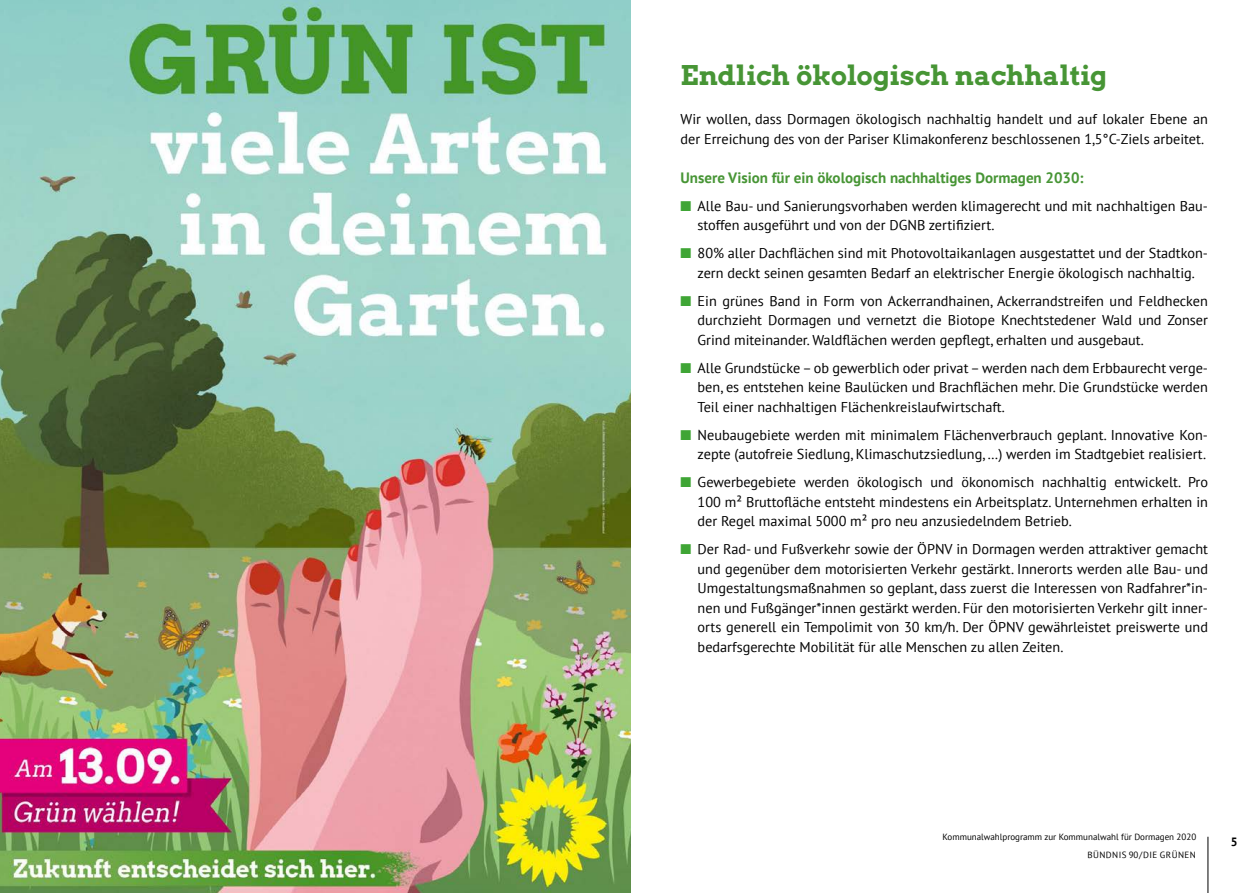
<style>
.page{position:relative;width:1259px;height:893px;background:#fff}
.page>*{position:absolute;margin:0;border:0;box-sizing:border-box;transform-origin:0 0}
.Headline_1{font:27px "Arvo Gruen";color:#479535}
.Headline_3{font:700 15px "PT Sans";color:#479535}
.Grundtext_9_5_13{font:14.25px/19.5px "PT Sans";color:#000;text-align:justify}
.t1{font:700 12px "PT Sans";color:#000}
.t2{font:9px/17.7px "PT Sans";color:#000;text-align:right}
.s1{color:#3fa535}
</style>
<div class="page">
<hr style="left:1207px;top:837px;width:1px;height:56px;background:#000">
<img style="left:0;top:0;width:630px;height:893px">
<p class="Headline_1" style="left:680px;top:57px;width:428px">Endlich ökologisch nachhaltig</p>
<p class="Grundtext_9_5_13" style="left:680px;top:109px;width:529px">Wir wollen, dass Dormagen ökologisch nachhaltig handelt und auf lokaler Ebene an der Erreichung des von der Pariser Klimakonferenz beschlossenen 1,5°C-Ziels arbeitet.</p>
<p class="Headline_3" style="left:680px;top:167px;width:405px">Unsere Vision für ein ökologisch nachhaltiges Dormagen 2030:</p>
<p class="Grundtext_9_5_13" style="left:697px;top:195px;width:512px;text-indent:-17px"><span class="s1">■</span> Alle Bau- und Sanierungsvorhaben werden klimagerecht und mit nachhaltigen Bau&shy;stoffen ausgeführt und von der DGNB zertifiziert.</p>
<p class="Grundtext_9_5_13" style="left:680px;top:243px;width:529px;text-align:center"><span class="s1">■</span> 80% aller Dachflächen sind mit Photovoltaikanlagen ausgestattet und der Stadtkon&shy;zern deckt seinen gesamten Bedarf an elektrischer Energie ökologisch nachhaltig.</p>
<p class="Grundtext_9_5_13" style="left:697px;top:290px;width:512px;text-indent:-17px"><span class="s1">■</span> Ein grünes Band in Form von Ackerrandhainen, Ackerrandstreifen und Feldhecken durchzieht Dormagen und vernetzt die Biotope Knechtstedener Wald und Zonser Grind miteinander. Waldflächen werden gepflegt, erhalten und ausgebaut.</p>
<p class="Grundtext_9_5_13" style="left:697px;top:357px;width:512px;text-indent:-17px"><span class="s1">■</span> Alle Grundstücke – ob gewerblich oder privat – werden nach dem Erbbaurecht verge&shy;ben, es entstehen keine Baulücken und Brachflächen mehr. Die Grundstücke werden Teil einer nachhaltigen Flächenkreislaufwirtschaft.</p>
<p class="Grundtext_9_5_13" style="left:680px;top:424px;width:529px;text-align:right"><span class="s1">■</span> Neubaugebiete werden mit minimalem Flächenverbrauch geplant. Innovative Kon&shy;zepte (autofreie Siedlung, Klimaschutzsiedlung, …) werden im Stadtgebiet realisiert.</p>
<p class="Grundtext_9_5_13" style="left:697px;top:472px;width:512px;text-indent:-17px"><span class="s1">■</span> Gewerbegebiete werden ökologisch und ökonomisch nachhaltig entwickelt. Pro 100 m² Bruttofläche entsteht mindestens ein Arbeitsplatz. Unternehmen erhalten in der Regel maximal 5000 m² pro neu anzusiedelndem Betrieb.</p>
<p class="Grundtext_9_5_13" style="left:697px;top:539px;width:512px;text-indent:-17px"><span class="s1">■</span> Der Rad- und Fußverkehr sowie der ÖPNV in Dormagen werden attraktiver gemacht und gegenüber dem motorisierten Verkehr gestärkt. Innerorts werden alle Bau- und Umgestaltungsmaßnahmen so geplant, dass zuerst die Interessen von Radfahrer*in&shy;nen und Fußgänger*innen gestärkt werden. Für den motorisierten Verkehr gilt inner&shy;orts generell ein Tempolimit von 30 km/h. Der ÖPNV gewährleistet preiswerte und bedarfsgerechte Mobilität für alle Menschen zu allen Zeiten.</p>
<p class="t2" style="left:942px;top:828px;width:255px">Kommunalwahlprogramm zur Kommunalwahl für Dormagen 2020<br>BÜNDNIS 90/DIE GRÜNEN</p>
<p class="t1" style="left:1231px;top:833px;width:8px">5</p>
</div>
